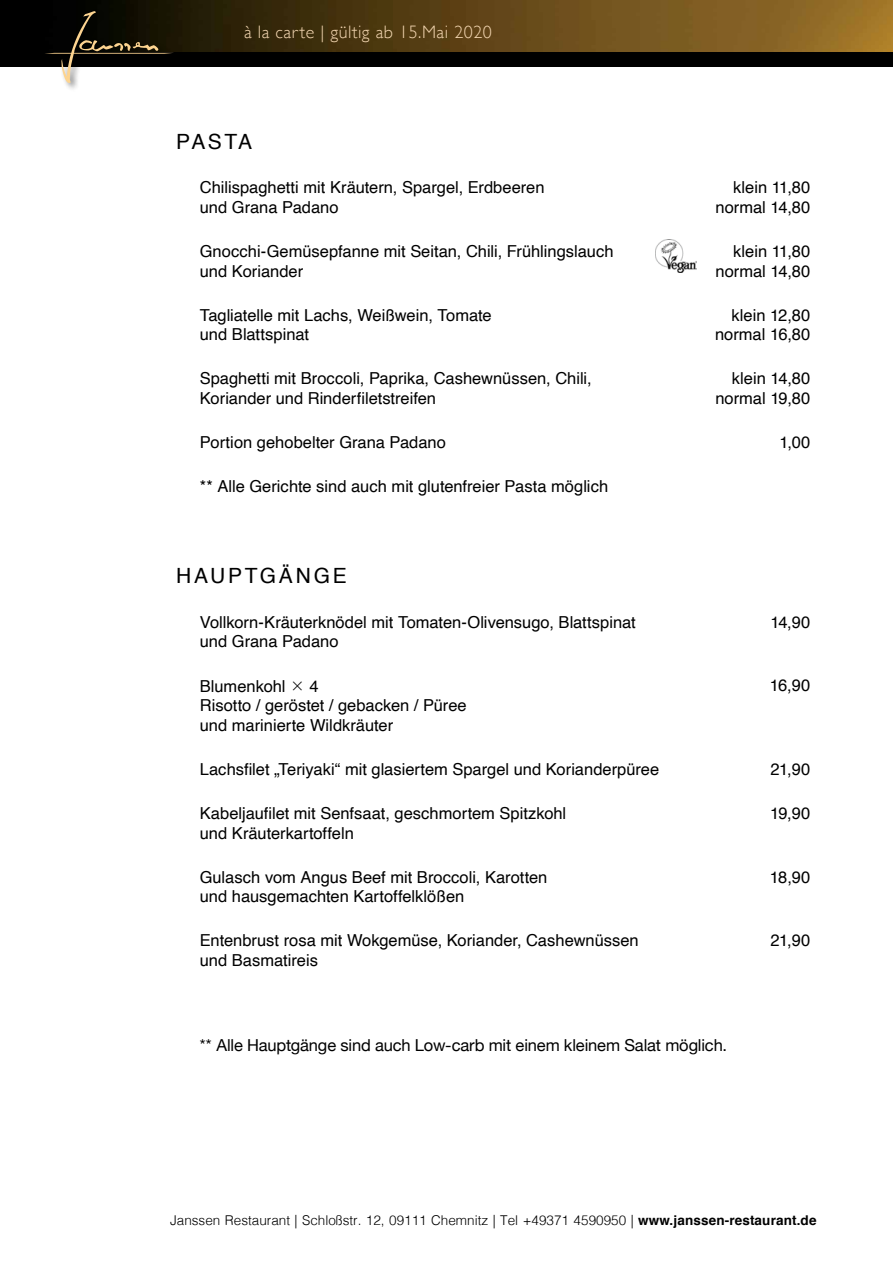
<style>
.page{position:relative;width:893px;height:1263px;background:#fff}
.page>*{position:absolute;margin:0;border:0;box-sizing:border-box;transform-origin:0 0}
.t1{font:21px "Helvetica";letter-spacing:.125em;color:#000}
.t2{font:300 18px "Gill Sans";letter-spacing:.03em;color:#f3d6b1}
.t3{font:16.5px/19.8px "Helvetica";color:#000}
.t4{font:16.5px "Helvetica Neue";letter-spacing:-.01em;color:#000}
.t5{font:300 13.5px "Helvetica";color:#000}
.s1{font-weight:700}
</style>
<div class="page">
<img style="left:0;top:0;width:893px;height:52px">
<div style="left:0;top:52px;width:893px;height:14px;background:#000"></div>
<div style="left:44px;top:9px;width:138px;height:83px;background:#000;opacity:.5"></div>
<svg style="left:44px;top:11px;width:130px;height:72px"></svg>
<img style="left:656px;top:240px;width:40px;height:32px">
<p class="t2" style="left:244px;top:18px;width:249px">à la carte | gültig ab 15.Mai 2020</p>
<p class="t1" style="left:176px;top:126px;width:78px">PASTA</p>
<p class="t3" style="left:200px;top:178px;width:346px">Chilispaghetti mit Kräutern, Spargel, Erdbeeren und Grana Padano</p>
<p class="t3" style="left:715px;top:178px;width:97px;text-align:right">klein 11,80 normal 14,80</p>
<p class="t3" style="left:200px;top:242px;width:415px">Gnocchi-Gemüsepfanne mit Seitan, Chili, Frühlingslauch und Koriander</p>
<p class="t3" style="left:715px;top:242px;width:97px;text-align:right">klein 11,80 normal 14,80</p>
<p class="t3" style="left:200px;top:305px;width:293px">Tagliatelle mit Lachs, Weißwein, Tomate und Blattspinat</p>
<p class="t3" style="left:715px;top:305px;width:97px;text-align:right">klein 12,80 normal 16,80</p>
<p class="t3" style="left:200px;top:369px;width:393px">Spaghetti mit Broccoli, Paprika, Cashewnüssen, Chili,<br>Koriander und Rinderfiletstreifen</p>
<p class="t3" style="left:715px;top:369px;width:97px;text-align:right">klein 14,80 normal 19,80</p>
<p class="t3" style="left:200px;top:433px;width:248px">Portion gehobelter Grana Padano</p>
<p class="t3" style="left:779px;top:433px;width:33px">1,00</p>
<p class="t3" style="left:200px;top:477px;width:410px">** Alle Gerichte sind auch mit glutenfreier Pasta möglich</p>
<p class="t1" style="left:176px;top:559px;width:172px">HAUPTGÄNGE</p>
<p class="t3" style="left:200px;top:612px;width:437px">Vollkorn-Kräuterknödel mit Tomaten-Olivensugo, Blattspinat und Grana Padano</p>
<p class="t3" style="left:770px;top:612px;width:42px">14,90</p>
<p class="t3" style="left:200px;top:676px;width:87px">Blumenkohl</p>
<p class="t3" style="left:200px;top:676px;width:268px;text-indent:110px">4<br>Risotto / geröstet / gebacken / Püree und marinierte Wildkräuter</p>
<p class="t3" style="left:770px;top:676px;width:42px">16,90</p>
<p class="t3" style="left:200px;top:760px;width:461px">Lachsfilet „Teriyaki“ mit glasiertem Spargel und Korianderpüree</p>
<p class="t3" style="left:770px;top:760px;width:42px">21,90</p>
<p class="t3" style="left:200px;top:804px;width:368px">Kabeljaufilet mit Senfsaat, geschmortem Spitzkohl und Kräuterkartoffeln</p>
<p class="t3" style="left:770px;top:804px;width:42px">19,90</p>
<p class="t3" style="left:200px;top:867px;width:349px">Gulasch vom Angus Beef mit Broccoli, Karotten und hausgemachten Kartoffelklößen</p>
<p class="t3" style="left:770px;top:867px;width:42px">18,90</p>
<p class="t3" style="left:200px;top:931px;width:440px">Entenbrust rosa mit Wokgemüse, Koriander, Cashewnüssen und Basmatireis</p>
<p class="t3" style="left:770px;top:931px;width:42px">21,90</p>
<p class="t4" style="left:200px;top:1033px;width:529px">** Alle Hauptgänge sind auch Low-carb mit einem kleinem Salat möglich.</p>
<p class="t5" style="left:170px;top:1208px;width:648px">Janssen Restaurant | Schloßstr. 12, 09111 Chemnitz | Tel +49371 4590950 | <span class="s1">www.janssen-restaurant.de</span></p>
</div>
